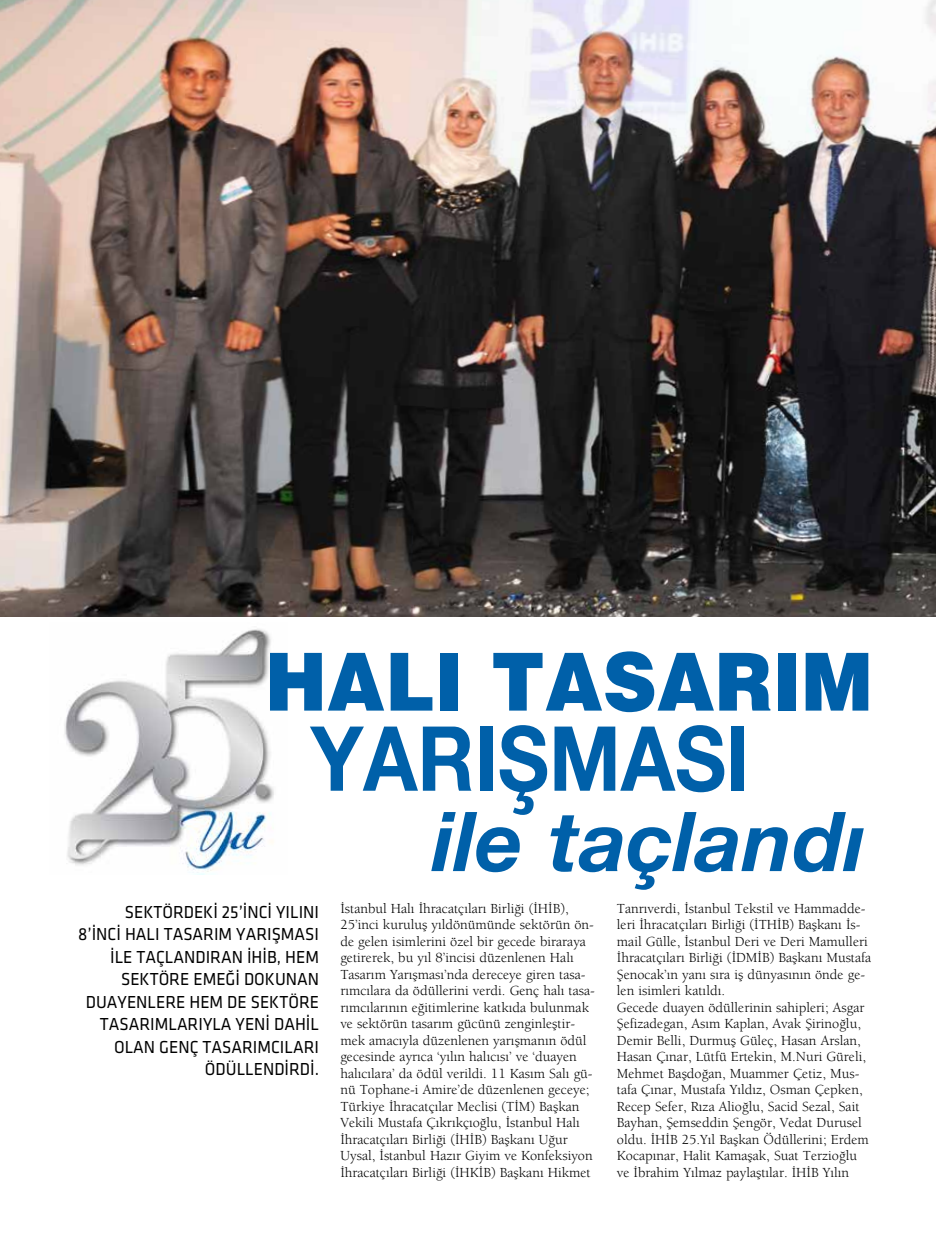
<style>
.page{position:relative;width:936px;height:1234px;background:#fff}
.page>*{position:absolute;margin:0;border:0;box-sizing:border-box;transform-origin:0 0}
.t1{font:89.7px "Helvetica T Bold";color:#0060a9;scale:.88 1}
.t2{font:italic 82.65px "Helvetica T Bold";color:#0060a9}
.t3{font:80.1px "Helvetica T Black";color:#0060a9;scale:.93 1}
.t4{font:18px/22.5px "Klavika";color:#000;text-align:right;scale:.95 1}
.t5{font:14.25px/16.5px "Berkeley Book Tr";color:#000}
</style>
<div class="page">
<img style="left:0;top:0;width:935px;height:616px">
<img style="left:64px;top:629px;width:210px;height:245px">
<p class="t3" style="left:265px;top:629px;width:654px">HALI TASARIM</p>
<p class="t1" style="left:310px;top:703px;width:500px">YARIŞMASI</p>
<p class="t2" style="left:432px;top:790px;width:434px">ile taçlandı</p>
<p class="t5" style="left:340px;top:899px;width:256px">İstanbul Halı İhracatçıları Birliği (İHİB), 25’inci kuruluş yıldönümünde sektörün ön&shy;de gelen isimlerini özel bir gecede biraraya getirerek, bu yıl 8’incisi düzenlenen Halı Tasarım Yarışması’nda dereceye giren tasa&shy;rımcılara da ödüllerini verdi. Genç halı tasa&shy;rımcılarının eğitimlerine katkıda bulunmak ve sektörün tasarım gücünü zenginleştir&shy;mek amacıyla düzenlenen yarışmanın ödül gecesinde ayrıca ‘yılın halıcısı’ ve ‘duayen halıcılara’ da ödül verildi. 11 Kasım Salı gü&shy;nü Tophane-i Amire’de düzenlenen geceye; Türkiye İhracatçılar Meclisi (TİM) Başkan Vekili Mustafa Çıkrıkçıoğlu, İstanbul Halı İhracatçıları Birliği (İHİB) Başkanı Uğur Uysal, İstanbul Hazır Giyim ve Konfeksiyon İhracatçıları Birliği (İHKİB) Başkanı Hikmet</p>
<p class="t5" style="left:617px;top:899px;width:256px">Tanrıverdi, İstanbul Tekstil ve Hammadde&shy;leri İhracatçıları Birliği (İTHİB) Başkanı İs&shy;mail Gülle, İstanbul Deri ve Deri Mamulleri İhracatçıları Birliği (İDMİB) Başkanı Mustafa Şenocak’ın yanı sıra iş dünyasının önde ge&shy;len isimleri katıldı.<br>Gecede duayen ödüllerinin sahipleri; Asgar Şefizadegan, Asım Kaplan, Avak Şirinoğlu, Demir Belli, Durmuş Güleç, Hasan Arslan, Hasan Çınar, Lütfü Ertekin, M.Nuri Güreli, Mehmet Başdoğan, Muammer Çetiz, Mus&shy;tafa Çınar, Mustafa Yıldız, Osman Çepken, Recep Sefer, Rıza Alioğlu, Sacid Sezal, Sait Bayhan, Şemseddin Şengör, Vedat Durusel oldu. İHİB 25.Yıl Başkan Ödüllerini; Erdem Kocapınar, Halit Kamaşak, Suat Terzioğlu ve İbrahim Yılmaz paylaştılar. İHİB Yılın</p>
<p class="t4" style="left:78px;top:900px;width:255px">SEKTÖRDEKİ 25’İNCİ YILINI<br>8’İNCİ HALI TASARIM YARIŞMASI<br>İLE TAÇLANDIRAN İHİB, HEM<br>SEKTÖRE EMEĞİ DOKUNAN<br>DUAYENLERE HEM DE SEKTÖRE<br>TASARIMLARIYLA YENİ DAHİL<br>OLAN GENÇ TASARIMCILARI<br>ÖDÜLLENDİRDİ.</p>
</div>
